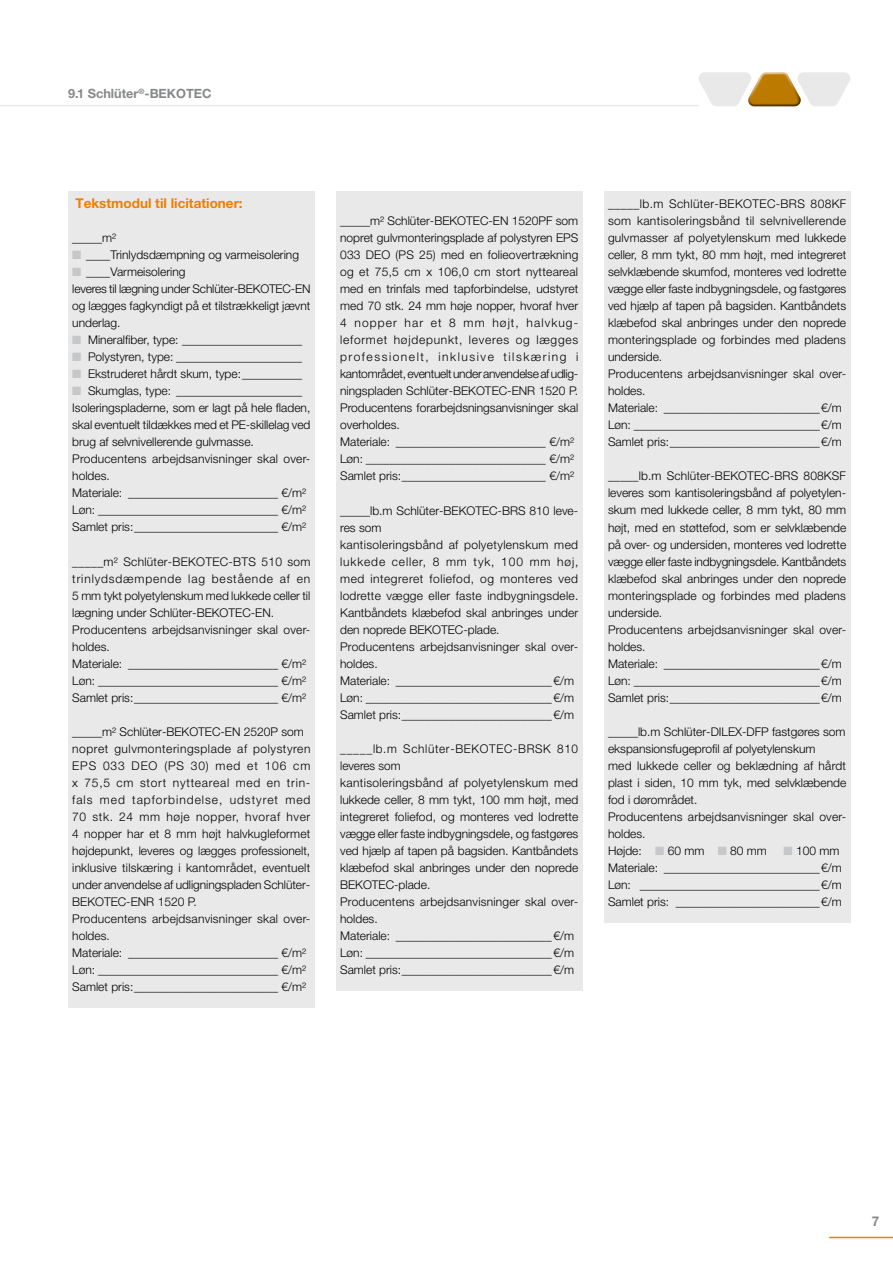
<style>
.page{position:relative;width:893px;height:1263px;background:#fff}
.page>*{position:absolute;margin:0;border:0;box-sizing:border-box;transform-origin:0 0}
.t1{font:700 13.5px "Helvetica Neue LT Pro";color:#ee7f00}
.t2{font:700 13.5px "Helvetica Neue LT Pro";color:#87888a}
.t3{font:700 12.75px "Helvetica Neue LT Pro";color:#87888a}
.t4{font:300 12px/17px "Helvetica Neue LT Pro";color:#000}
.t5{font:300 12px/17px "Helvetica Neue LT Pro";letter-spacing:.02em;color:#000}
</style>
<div class="page">
<hr style="left:0;top:105px;width:699px;height:1px;background:#e9e9ea">
<svg style="left:699px;top:72px;width:151px;height:34px"></svg>
<div style="left:336px;top:191px;width:247px;height:800px;background:#e9e9ea"></div>
<hr style="left:829px;top:1237px;width:64px;height:1px;background:#ee7f00">
<div style="left:68px;top:191px;width:247px;height:817px;background:#e9e9ea"></div>
<div style="left:604px;top:191px;width:246px;height:732px;background:#e9e9ea"></div>
<p class="t3" style="left:68px;top:86px;width:145px">9.1 Schlüter<sup>®</sup>-BEKOTEC</p>
<p class="t1" style="left:76px;top:195px;width:169px">Tekstmodul til licitationer:</p>
<p class="t4" style="left:72px;top:229px;width:45px">_____m²</p>
<p class="t4" style="left:86px;top:246px;width:214px">____Trinlydsdæmpning og varmeisolering</p>
<p class="t4" style="left:86px;top:263px;width:101px">____Varmeisolering</p>
<p class="t4" style="left:72px;top:280px;width:240px">leveres til lægning under Schlüter-BEKOTEC-EN</p>
<p class="t4" style="left:72px;top:297px;width:240px">og lægges fagkyndigt på et tilstrækkeligt jævnt</p>
<p class="t4" style="left:72px;top:314px;width:50px">underlag.</p>
<p class="t4" style="left:88px;top:331px;width:215px">Mineralfiber, type: ____________________</p>
<p class="t4" style="left:88px;top:348px;width:215px">Polystyren, type: _____________________</p>
<p class="t4" style="left:88px;top:365px;width:215px">Ekstruderet hårdt skum, type:__________</p>
<p class="t4" style="left:88px;top:382px;width:215px">Skumglas, type: _____________________</p>
<p class="t4" style="left:72px;top:399px;width:240px">Isoleringspladerne, som er lagt på hele fladen,</p>
<p class="t4" style="left:72px;top:416px;width:240px">skal eventuelt tildækkes med et PE-skillelag ved</p>
<p class="t4" style="left:72px;top:433px;width:183px">brug af selvnivellerende gulvmasse.</p>
<p class="t5" style="left:72px;top:450px;width:240px">Producentens arbejdsanvisninger skal over-</p>
<p class="t4" style="left:72px;top:467px;width:39px">holdes.</p>
<p class="t4" style="left:72px;top:484px;width:235px">Materiale: _________________________ €/m²</p>
<p class="t4" style="left:72px;top:501px;width:235px">Løn: ______________________________ €/m²</p>
<p class="t4" style="left:72px;top:518px;width:235px">Samlet pris:________________________ €/m²</p>
<p class="t4" style="left:72px;top:552px;width:240px">_____m² Schlüter-BEKOTEC-BTS 510 som trinlydsdæmpende lag bestående af en 5 mm tykt polyetylenskum med lukkede celler til lægning under Schlüter-BEKOTEC-EN.<br>Producentens arbejdsanvisninger skal over&shy;holdes.<br>Materiale: _________________________ €/m²<br>Løn: ______________________________ €/m²<br>Samlet pris:________________________ €/m²</p>
<p class="t4" style="left:72px;top:723px;width:240px">_____m² Schlüter-BEKOTEC-EN 2520P som nopret gulvmonteringsplade af polystyren EPS 033 DEO (PS 30) med et 106 cm x 75,5 cm stort nytteareal med en trin&shy;fals med tapforbindelse, udstyret med 70 stk. 24 mm høje nopper, hvoraf hver 4 nopper har et 8 mm højt halvkugleformet højdepunkt, leveres og lægges professionelt, inklusive tilskæring i kantområdet, eventuelt under anvendelse af udligningspladen Schlüter-BEKOTEC-ENR 1520 P.<br>Producentens arbejdsanvisninger skal over&shy;holdes.<br>Materiale: _________________________ €/m²<br>Løn: ______________________________ €/m²<br>Samlet pris:________________________ €/m²</p>
<p class="t4" style="left:340px;top:212px;width:240px">_____m² Schlüter-BEKOTEC-EN 1520PF som nopret gulvmonteringsplade af polystyren EPS 033 DEO (PS 25) med en folieovertrækning og et 75,5 cm x 106,0 cm stort nytteareal med en trinfals med tapforbindelse, udstyret med 70 stk. 24 mm høje nopper, hvoraf hver 4 nopper har et 8 mm højt, halvkug&shy;leformet højdepunkt, leveres og lægges professionelt, inklusive tilskæring i kantområdet, eventuelt under anvendelse af udlig&shy;ningspladen Schlüter-BEKOTEC-ENR 1520 P.<br>Producentens forarbejdsningsanvisninger skal overholdes.<br>Materiale: _________________________ €/m²<br>Løn: ______________________________ €/m²<br>Samlet pris:________________________ €/m²</p>
<p class="t5" style="left:340px;top:501px;width:240px">_____lb.m Schlüter-BEKOTEC-BRS 810 leve&shy;res som<br>kantisoleringsbånd af polyetylenskum med lukkede celler, 8 mm tyk, 100 mm høj, med integreret foliefod, og monteres ved lodrette vægge eller faste indbygningsdele.<br>Kantbåndets klæbefod skal anbringes under den noprede BEKOTEC-plade.<br>Producentens arbejdsanvisninger skal over&shy;holdes.<br>Materiale: __________________________€/m Løn: _______________________________€/m Samlet pris:_________________________€/m</p>
<p class="t4" style="left:340px;top:740px;width:240px">_____lb.m Schlüter-BEKOTEC-BRSK 810 leveres som<br>kantisoleringsbånd af polyetylenskum med lukkede celler, 8 mm tykt, 100 mm højt, med integreret foliefod, og monteres ved lodrette vægge eller faste indbygningsdele, og fastgøres ved hjælp af tapen på bagsiden. Kantbåndets klæbefod skal anbringes under den noprede BEKOTEC-plade.<br>Producentens arbejdsanvisninger skal over&shy;holdes.<br>Materiale: __________________________€/m Løn: _______________________________€/m Samlet pris:_________________________€/m</p>
<p class="t4" style="left:608px;top:195px;width:240px">_____lb.m Schlüter-BEKOTEC-BRS 808KF som kantisoleringsbånd til selvnivellerende gulvmasser af polyetylenskum med lukkede celler, 8 mm tykt, 80 mm højt, med integreret selvklæbende skumfod, monteres ved lodrette vægge eller faste indbygningsdele, og fastgøres ved hjælp af tapen på bagsiden. Kantbåndets klæbefod skal anbringes under den noprede monteringsplade og forbindes med pladens underside.<br>Producentens arbejdsanvisninger skal over&shy;holdes.<br>Materiale: __________________________€/m Løn: _______________________________€/m Samlet pris:_________________________€/m</p>
<p class="t4" style="left:608px;top:467px;width:240px">_____lb.m Schlüter-BEKOTEC-BRS 808KSF leveres som kantisoleringsbånd af polyetylen&shy;skum med lukkede celler, 8 mm tykt, 80 mm højt, med en støttefod, som er selvklæbende på over- og undersiden, monteres ved lodrette vægge eller faste indbygningsdele. Kantbåndets klæbefod skal anbringes under den noprede monteringsplade og forbindes med pladens underside.<br>Producentens arbejdsanvisninger skal over&shy;holdes.<br>Materiale: __________________________€/m Løn: _______________________________€/m Samlet pris:_________________________€/m</p>
<p class="t4" style="left:608px;top:723px;width:240px">_____lb.m Schlüter-DILEX-DFP fastgøres som ekspansionsfugeprofil af polyetylenskum<br>med lukkede celler og beklædning af hårdt plast i siden, 10 mm tyk, med selvklæbende fod i dørområdet.<br>Producentens arbejdsanvisninger skal over&shy;holdes.<br>Højde:</p>
<p class="t4" style="left:608px;top:842px;width:235px;text-indent:188px">100 mm Materiale: __________________________€/m Løn: ______________________________€/m Samlet pris: ________________________€/m</p>
<p class="t4" style="left:668px;top:842px;width:38px">60 mm</p>
<p class="t4" style="left:730px;top:842px;width:38px">80 mm</p>
<p class="t2" style="left:872px;top:1213px;width:9px">7</p>
</div>
